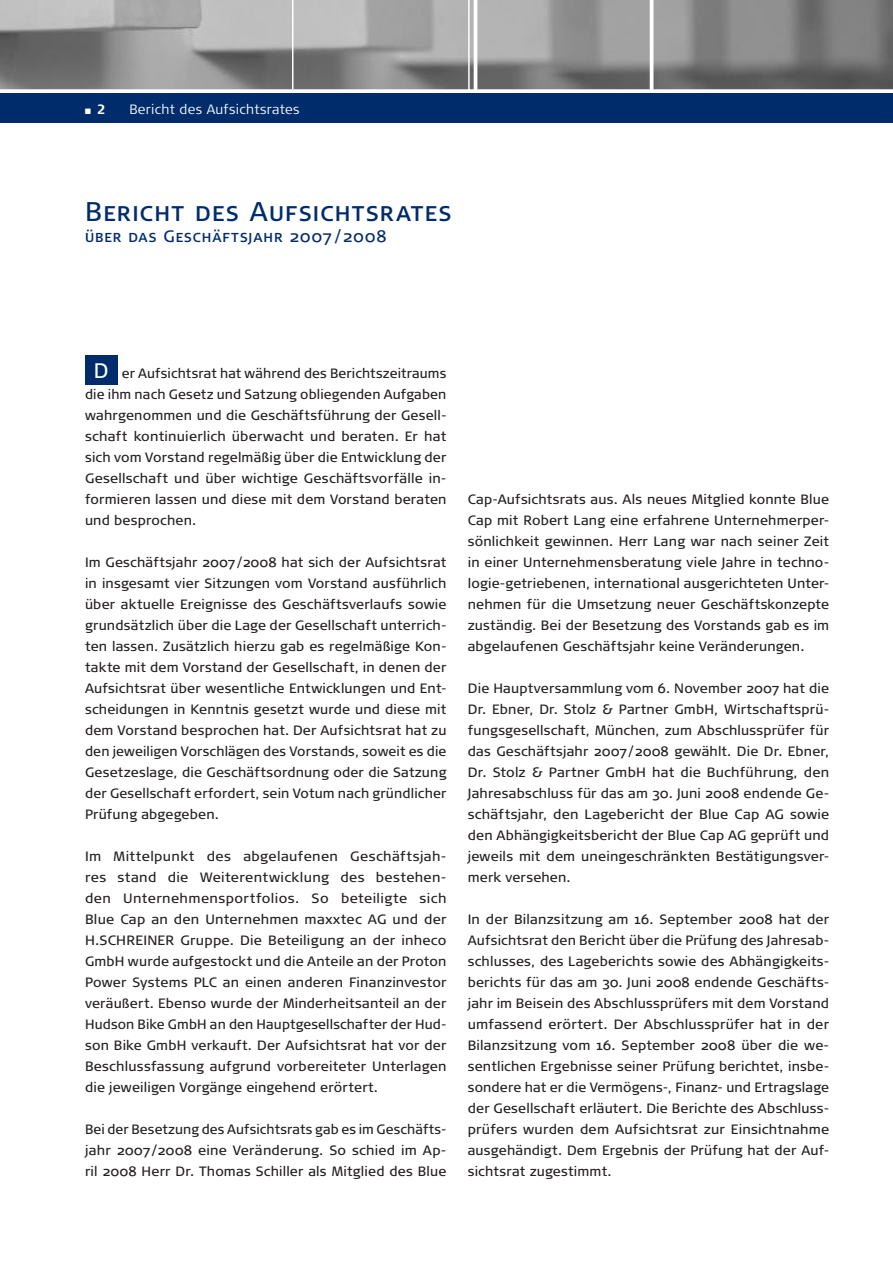
<style>
.page{position:relative;width:893px;height:1263px;background:#fff}
.page>*{position:absolute;margin:0;border:0;box-sizing:border-box;transform-origin:0 0}
.t1{font:27px "Signa Caps";letter-spacing:.045em;color:#002c6b}
.t2{font:16.5px "Signa Caps";letter-spacing:.055em;color:#002c6b}
.t3{font:13.5px/21px "Signa Normal";letter-spacing:.015em;color:#231f20;text-align:justify}
.t4{font:300 13.5px "Signa Column";letter-spacing:.02em;color:#fff}
.t5{font:700 13.5px "Signa Column";color:#fff}
.s1{font-family:"Signa Column";font-size:21px;color:#fff}
</style>
<div class="page">
<div style="left:85px;top:355px;width:32px;height:30px;background:#002c6b"></div>
<div style="left:0;top:94px;width:893px;height:29px;background:#002c6b"></div>
<img style="left:0;top:0;width:893px;height:89px">
<hr style="left:474px;top:0;width:3px;height:91px;background:#fff">
<hr style="left:468px;top:0;width:2px;height:91px;background:#fff">
<hr style="left:650px;top:0;width:3px;height:91px;background:#fff">
<hr style="left:292px;top:0;width:1px;height:89px;background:#fff">
<p class="t5" style="left:97px;top:101px;width:10px">2</p>
<p class="t4" style="left:129px;top:101px;width:172px">Bericht des Aufsichtsrates</p>
<h1 class="t1" style="left:85px;top:196px;width:368px">Bericht des Aufsichtsrates</h1>
<p class="t2" style="left:85px;top:226px;width:303px">über das Geschäftsjahr 2007 /2008</p>
<p class="t3" style="left:85px;top:363px;width:363px;text-align:left;text-indent:9px"><span class="s1">D</span> er Aufsichtsrat hat während des Berichtszeitraums die ihm nach Gesetz und Satzung obliegenden Aufgaben wahrgenommen und die Geschäftsführung der Gesell&shy;schaft kontinuierlich überwacht und beraten. Er hat sich vom Vorstand regelmäßig über die Entwicklung der Gesellschaft und über wichtige Geschäftsvorfälle in&shy;formieren lassen und diese mit dem Vorstand beraten und besprochen.</p>
<p class="t3" style="left:85px;top:552px;width:363px">Im Geschäftsjahr 2007/2008 hat sich der Aufsichtsrat in insgesamt vier Sitzungen vom Vorstand ausführlich über aktuelle Ereignisse des Geschäftsverlaufs sowie grundsätzlich über die Lage der Gesellschaft unterrich&shy;ten lassen. Zusätzlich hierzu gab es regelmäßige Kon&shy;takte mit dem Vorstand der Gesellschaft, in denen der Aufsichtsrat über wesentliche Entwicklungen und Ent&shy;scheidungen in Kenntnis gesetzt wurde und diese mit dem Vorstand besprochen hat. Der Aufsichtsrat hat zu den jeweiligen Vorschlägen des Vorstands, soweit es die Gesetzeslage, die Geschäftsordnung oder die Satzung der Gesellschaft erfordert, sein Votum nach gründlicher Prüfung abgegeben.</p>
<p class="t3" style="left:85px;top:846px;width:363px">Im Mittelpunkt des abgelaufenen Geschäftsjah&shy;res stand die Weiterentwicklung des bestehen&shy;den Unternehmensportfolios. So beteiligte sich Blue Cap an den Unternehmen maxxtec AG und der H.SCHREINER Gruppe. Die Beteiligung an der inheco GmbH wurde aufgestockt und die Anteile an der Proton Power Systems PLC an einen anderen Finanzinvestor veräußert. Ebenso wurde der Minderheitsanteil an der Hudson Bike GmbH an den Hauptgesellschafter der Hud&shy;son Bike GmbH verkauft. Der Aufsichtsrat hat vor der Beschlussfassung aufgrund vorbereiteter Unterlagen die jeweiligen Vorgänge eingehend erörtert.</p>
<p class="t3" style="left:85px;top:1119px;width:363px;text-align:left">Bei der Besetzung des Aufsichtsrats gab es im Geschäfts&shy;jahr 2007/2008 eine Veränderung. So schied im Ap&shy;ril 2008 Herr Dr. Thomas Schiller als Mitglied des Blue</p>
<p class="t3" style="left:468px;top:489px;width:363px">Cap-Aufsichtsrats aus. Als neues Mitglied konnte Blue Cap mit Robert Lang eine erfahrene Unternehmerper&shy;sönlichkeit gewinnen. Herr Lang war nach seiner Zeit in einer Unternehmensberatung viele Jahre in techno&shy;logie-getriebenen, international ausgerichteten Unter&shy;nehmen für die Umsetzung neuer Geschäftskonzepte zuständig. Bei der Besetzung des Vorstands gab es im abgelaufenen Geschäftsjahr keine Veränderungen.</p>
<p class="t3" style="left:468px;top:678px;width:363px">Die Hauptversammlung vom 6. November 2007 hat die Dr. Ebner, Dr. Stolz &amp; Partner GmbH, Wirtschaftsprü&shy;fungsgesellschaft, München, zum Abschlussprüfer für das Geschäftsjahr 2007/2008 gewählt. Die Dr. Ebner, Dr. Stolz &amp; Partner GmbH hat die Buchführung, den Jahresabschluss für das am 30. Juni 2008 endende Ge&shy;schäftsjahr, den Lagebericht der Blue Cap AG sowie den Abhängigkeitsbericht der Blue Cap AG geprüft und jeweils mit dem uneingeschränkten Bestätigungsver&shy;merk versehen.</p>
<p class="t3" style="left:468px;top:909px;width:363px">In der Bilanzsitzung am 16. September 2008 hat der Aufsichtsrat den Bericht über die Prüfung des Jahresab&shy;schlusses, des Lageberichts sowie des Abhängigkeits&shy;berichts für das am 30. Juni 2008 endende Geschäfts&shy;jahr im Beisein des Abschlussprüfers mit dem Vorstand umfassend erörtert. Der Abschlussprüfer hat in der Bilanzsitzung vom 16. September 2008 über die we&shy;sentlichen Ergebnisse seiner Prüfung berichtet, insbe&shy;sondere hat er die Vermögens-, Finanz- und Ertragslage der Gesellschaft erläutert. Die Berichte des Abschluss&shy;prüfers wurden dem Aufsichtsrat zur Einsichtnahme ausgehändigt. Dem Ergebnis der Prüfung hat der Auf&shy;sichtsrat zugestimmt.</p>
</div>
